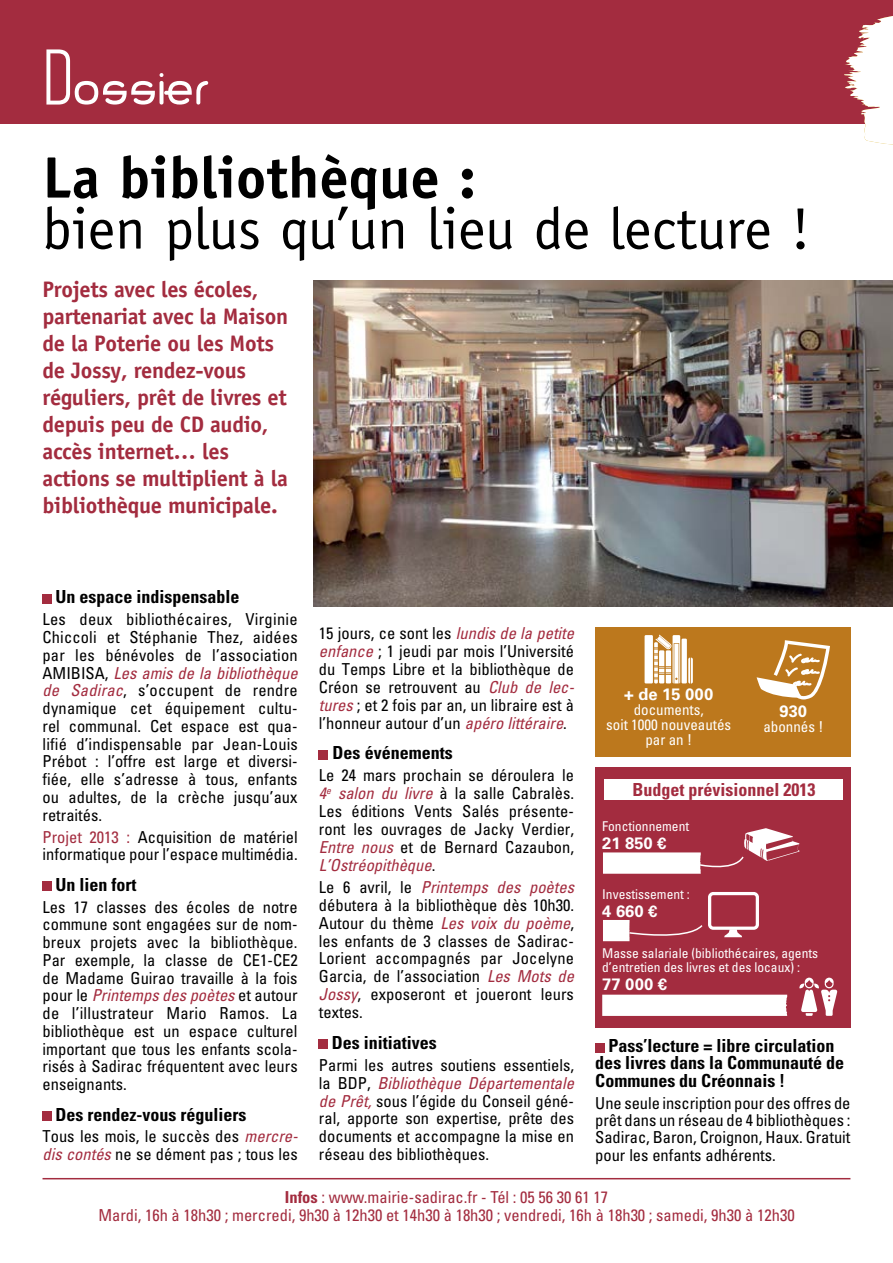
<style>
.page{position:relative;width:893px;height:1263px;background:#fff}
.page>*{position:absolute;margin:0;border:0;box-sizing:border-box;transform-origin:0 0}
.t1{font:81px "Sanserifing";letter-spacing:-.04em;color:#fff}
.t2{font:58.5px "Officina Sans Std";color:#000}
.t3{font:700 58.5px "Officina Sans Std";color:#000}
.t4{font:700 22.5px/27px "Officina Sans Std";letter-spacing:-.015em;color:#a32c3f}
.t5{font:700 condensed 18px/17.4px "Univers LT Std";color:#000}
.t6{font:700 condensed 18px "Univers LT Std";color:#a32c3f}
.t7{font:condensed 16.5px/17.7px "Univers LT Std";color:#000;text-align:justify}
.t8{font:condensed 16.5px/18px "Univers LT Std";color:#a32c3f;text-align:center}
.t9{font:700 16.5px "Univers LT Std";color:#fff}
.t10{font:condensed 15px/15px "Univers LT Std";color:#fff;text-align:center}
.t11{font:condensed 13.5px/13.5px "Univers LT Std";color:#fff}
.s1{font-style:italic;color:#a32c3f}
.s2{color:#a32c3f}
.s3{font-weight:700}
</style>
<div class="page">
<div style="left:0;top:0;width:893px;height:123px;background:#a32c3f"></div>
<svg style="left:840px;top:16px;width:53px;height:129px"></svg>
<div style="left:43px;top:594px;width:9px;height:9px;background:#a32c3f"></div>
<div style="left:43px;top:882px;width:9px;height:9px;background:#a32c3f"></div>
<div style="left:43px;top:1111px;width:9px;height:9px;background:#a32c3f"></div>
<img style="left:313px;top:281px;width:580px;height:326px">
<div style="left:595px;top:767px;width:255px;height:261px;background:#a32c3f"></div>
<div style="left:595px;top:627px;width:255px;height:129px;background:#bc781d"></div>
<div style="left:319px;top:750px;width:9px;height:9px;background:#a32c3f"></div>
<div style="left:319px;top:1040px;width:9px;height:9px;background:#a32c3f"></div>
<div style="left:595px;top:1043px;width:9px;height:9px;background:#a32c3f"></div>
<hr style="left:43px;top:1178px;width:807px;height:1px;background:#a32c3f">
<div style="left:605px;top:779px;width:238px;height:20px;background:#fff"></div>
<div style="left:602px;top:995px;width:185px;height:21px;background:#fff"></div>
<svg style="left:799px;top:978px;width:38px;height:38px"></svg>
<div style="left:708px;top:892px;width:51px;height:38px;border:3px solid #fff;border-radius:4px"></div>
<svg style="left:724px;top:929px;width:18px;height:8px"></svg>
<svg style="left:603px;top:828px;width:196px;height:46px"></svg>
<svg style="left:603px;top:920px;width:100px;height:21px"></svg>
<svg style="left:757px;top:640px;width:73px;height:59px"></svg>
<div style="left:682px;top:639px;width:5px;height:44px;background:#fff"></div>
<div style="left:645px;top:635px;width:8px;height:48px;background:#fff"></div>
<svg style="left:688px;top:658px;width:5px;height:25px"></svg>
<svg style="left:654px;top:635px;width:26px;height:48px"></svg>
<h1 class="t1" style="left:43px;top:30px;width:171px">Dossier</h1>
<h2 class="t3" style="left:43px;top:141px;width:435px">La bibliothèque :</h2>
<h2 class="t2" style="left:43px;top:195px;width:769px">bien plus qu’un lieu de lecture !</h2>
<h3 class="t4" style="left:43px;top:276px;width:247px">Projets avec les écoles, partenariat avec la Maison de la Poterie ou les Mots de Jossy, rendez-vous réguliers, prêt de livres et depuis peu de CD audio, accès internet… les actions se multiplient à la bibliothèque municipale.</h3>
<p class="t5" style="left:56px;top:588px;width:185px">Un espace indispensable</p>
<p class="t7" style="left:43px;top:610px;width:257px">Les deux bibliothécaires, Virginie Chiccoli et Stéphanie Thez, aidées par les bénévoles de l’association AMIBISA, <span class="s1">Les amis de la bibliothèque de Sadirac</span>, s’occupent de rendre dynamique cet équipement cultu&shy;rel communal. Cet espace est qua&shy;lifié d’indispensable par Jean-Louis Prébot : l’offre est large et diversi&shy;fiée, elle s’adresse à tous, enfants ou adultes, de la crèche jusqu’aux retraités.</p>
<p class="t7" style="left:43px;top:827px;width:257px"><span class="s2">Projet 2013 :</span> Acquisition de matériel informatique pour l’espace multimédia.</p>
<p class="t5" style="left:56px;top:875px;width:83px">Un lien fort</p>
<p class="t7" style="left:43px;top:898px;width:257px">Les 17 classes des écoles de notre commune sont engagées sur de nom&shy;breux projets avec la bibliothèque.<br>Par exemple, la classe de CE1-CE2 de Madame Guirao travaille à la fois pour le <span class="s1">Printemps des poètes</span> et autour de l’illustrateur Mario Ramos. La bibliothèque est un espace culturel important que tous les enfants scola&shy;risés à Sadirac fréquentent avec leurs enseignants.</p>
<p class="t5" style="left:56px;top:1105px;width:192px">Des rendez-vous réguliers</p>
<p class="t7" style="left:43px;top:1127px;width:257px">Tous les mois, le succès des <span class="s1">mercre&shy;dis contés</span> ne se dément pas ; tous les</p>
<p class="t7" style="left:319px;top:624px;width:257px">15 jours, ce sont les <span class="s1">lundis de la petite enfance</span> ; 1 jeudi par mois l’Université du Temps Libre et la bibliothèque de Créon se retrouvent au <span class="s1">Club de lec&shy;tures</span> ; et 2 fois par an, un libraire est à l’honneur autour d’un <span class="s1">apéro littéraire</span>.</p>
<p class="t5" style="left:332px;top:744px;width:122px">Des événements</p>
<p class="t7" style="left:319px;top:766px;width:257px">Le 24 mars prochain se déroulera le <span class="s1">4</span><sup>e</sup> <span class="s1">salon du livre</span> à la salle Cabralès.<br>Les éditions Vents Salés présente&shy;ront les ouvrages de Jacky Verdier, <span class="s1">Entre nous</span> et de Bernard Cazaubon, <span class="s1">L’Ostréopithèque</span>.</p>
<p class="t7" style="left:319px;top:878px;width:257px">Le 6 avril, le <span class="s1">Printemps des poètes </span>débutera à la bibliothèque dès 10h30.<br>Autour du thème <span class="s1">Les voix du poème</span>, les enfants de 3 classes de Sadirac-Lorient accompagnés par Jocelyne Garcia, de l’association <span class="s1">Les Mots de Jossy</span>, exposeront et joueront leurs textes.</p>
<p class="t5" style="left:332px;top:1033px;width:106px">Des initiatives</p>
<p class="t7" style="left:319px;top:1056px;width:257px">Parmi les autres soutiens essentiels, la BDP, <span class="s1">Bibliothèque Départementale de Prêt,</span> sous l’égide du Conseil géné&shy;ral, apporte son expertise, prête des documents et accompagne la mise en réseau des bibliothèques.</p>
<p class="t9" style="left:624px;top:684px;width:91px">+ de 15 000</p>
<p class="t10" style="left:606px;top:702px;width:126px">documents,<br>soit 1000 nouveautés par an !</p>
<p class="t9" style="left:779px;top:701px;width:29px">930</p>
<p class="t10" style="left:763px;top:719px;width:61px">abonnés !</p>
<p class="t6" style="left:632px;top:778px;width:184px">Budget prévisionnel 2013</p>
<p class="t11" style="left:602px;top:819px;width:88px">Fonctionnement</p>
<p class="t9" style="left:602px;top:833px;width:66px">21 850 €</p>
<p class="t11" style="left:602px;top:887px;width:89px">Investissement :</p>
<p class="t9" style="left:602px;top:901px;width:57px">4 660 €</p>
<p class="t11" style="left:602px;top:946px;width:217px">Masse salariale (bibliothécaires, agents d’entretien des livres et des locaux) :</p>
<p class="t9" style="left:602px;top:974px;width:66px">77 000 €</p>
<p class="t5" style="left:595px;top:1037px;width:250px;text-indent:13px">Pass’lecture = libre circulation des livres dans la Communauté de<br>Communes du Créonnais !</p>
<p class="t7" style="left:595px;top:1094px;width:257px">Une seule inscription pour des offres de prêt dans un réseau de 4 bibliothèques :<br>Sadirac, Baron, Croignon, Haux. Gratuit pour les enfants adhérents.</p>
<p class="t8" style="left:98px;top:1187px;width:698px"><span class="s3">Infos</span> : www.mairie-sadirac.fr - Tél : 05 56 30 61 17<br>Mardi, 16h à 18h30 ; mercredi, 9h30 à 12h30 et 14h30 à 18h30 ; vendredi, 16h à 18h30 ; samedi, 9h30 à 12h30</p>
</div>
